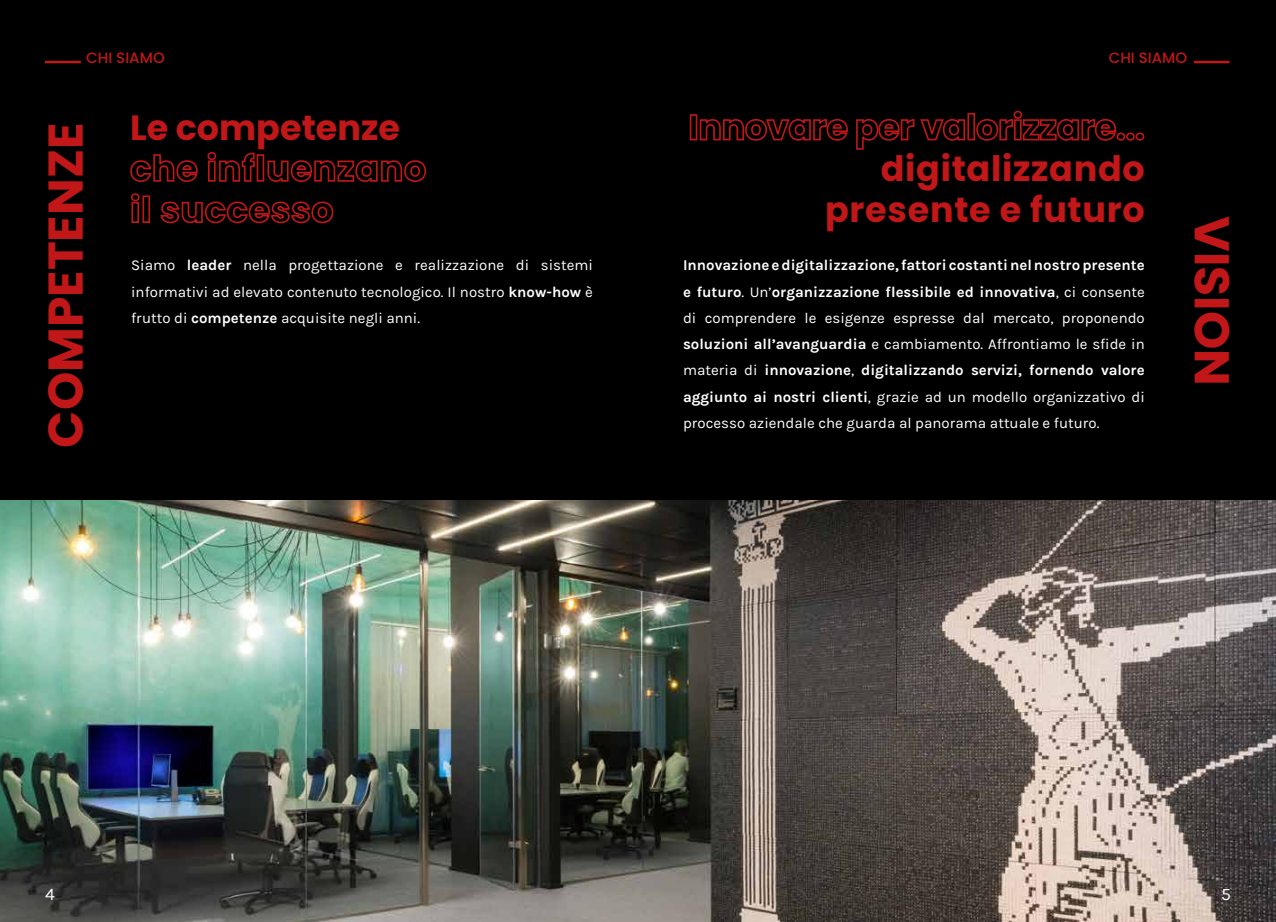
<style>
.page{position:relative;width:1276px;height:922px;background:#fff}
.page>*{position:absolute;margin:0;border:0;box-sizing:border-box;transform-origin:0 0}
.t1{font:700 48.75px "Poppins";color:#c21718}
.t2{font:700 35px/41.2px "Poppins";letter-spacing:.02em;color:#c21718;text-align:right}
.t3{font:700 35px "Poppins";color:#c21718}
.t4{font:17.5px "Karla";color:#fff}
.t5{font:700 15px/26.2px "Karla";color:#fff;text-align:justify}
.t6{font:15px/26.2px "Karla";color:#fff;text-align:justify}
.t7{font:500 15px "Poppins";color:#c21718}
.s1{font-weight:700}
.s2{font-weight:400}
</style>
<div class="page">
<div style="left:0;top:0;width:1276px;height:921px;background:#000"></div>
<hr style="left:45px;top:61px;width:36px;height:2px;background:#c21718">
<svg style="left:130px;top:154px;width:68px;height:28px"></svg>
<svg style="left:207px;top:152px;width:48px;height:30px"></svg>
<div style="left:257px;top:154px;width:7px;height:28px;border:2px solid #c21718"></div>
<svg style="left:267px;top:160px;width:160px;height:22px"></svg>
<svg style="left:130px;top:193px;width:10px;height:30px"></svg>
<div style="left:142px;top:195px;width:8px;height:28px;border:2px solid #c21718"></div>
<svg style="left:160px;top:201px;width:174px;height:23px"></svg>
<div style="left:690px;top:114px;width:7px;height:26px;border:2px solid #c21718"></div>
<svg style="left:699px;top:119px;width:149px;height:22px"></svg>
<svg style="left:856px;top:119px;width:110px;height:31px"></svg>
<div style="left:967px;top:113px;width:8px;height:27px;border:2px solid #c21718"></div>
<svg style="left:975px;top:110px;width:142px;height:31px"></svg>
<div style="left:1116px;top:132px;width:9px;height:9px;border:2px solid #c21718;border-radius:50%"></div>
<div style="left:1126px;top:132px;width:8px;height:9px;border:2px solid #c21718;border-radius:50%"></div>
<div style="left:1135px;top:132px;width:9px;height:9px;border:2px solid #c21718;border-radius:50%"></div>
<hr style="left:1193px;top:61px;width:36px;height:2px;background:#c21718">
<img style="left:0;top:500px;width:1276px;height:421px">
<p class="t7" style="left:86px;top:49px;width:80px">CHI SIAMO</p>
<h1 class="t1" style="left:38px;top:447px;width:326px;rotate:-90deg">COMPETENZE</h1>
<h2 class="t3" style="left:130px;top:107px;width:271px">Le competenze</h2>
<p class="t6" style="left:131px;top:252px;width:463px">Siamo <span class="s1">leader</span> nella progettazione e realizzazione di sistemi informativi ad elevato contenuto tecnologico. Il nostro <span class="s1">know-how</span> è frutto di <span class="s1">competenze</span> acquisite negli anni.</p>
<p class="t7" style="left:1108px;top:49px;width:80px">CHI SIAMO</p>
<h2 class="t2" style="left:825px;top:148px;width:321px">digitalizzando presente e futuro</h2>
<p class="t5" style="left:683px;top:252px;width:463px">Innovazione e digitalizzazione, fattori costanti nel nostro presente e futuro<span class="s2">. Un’</span>organizzazione flessibile ed innovativa<span class="s2">, ci consente di comprendere le esigenze espresse dal mercato, proponendo </span>soluzioni all’avanguardia <span class="s2">e cambiamento. Affrontiamo le sfide in materia di</span> innovazione<span class="s2">,</span> digitalizzando servizi, fornendo valore aggiunto ai nostri clienti<span class="s2">, grazie ad un modello organizzativo di processo aziendale che guarda al panorama attuale e futuro.</span></p>
<h1 class="t1" style="left:1240px;top:216px;width:171px;rotate:90deg">VISION</h1>
<p class="t4" style="left:45px;top:884px;width:11px">4</p>
<p class="t4" style="left:1221px;top:884px;width:11px">5</p>
</div>
